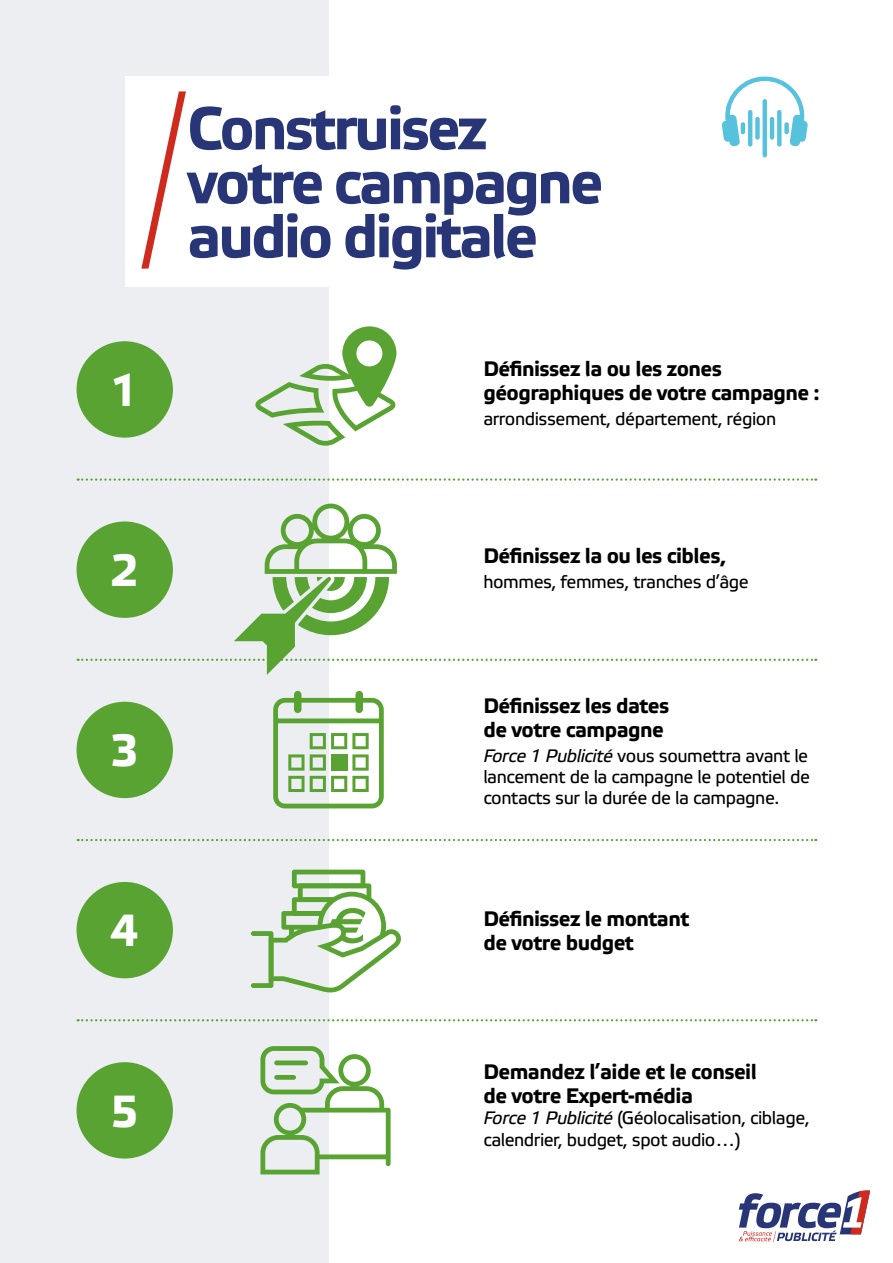
<style>
.page{position:relative;width:893px;height:1263px;background:#fff}
.page>*{position:absolute;margin:0;border:0;box-sizing:border-box;transform-origin:0 0}
.t1{font:700 60px/54px "Etelka Text Pro";letter-spacing:-.05em;color:#283576}
.t2{font:700 45px "Etelka Text Pro";color:#fff}
.t3{font:700 21px/24px "Etelka Text Pro";letter-spacing:-.025em;color:#000}
.t4{font:18px/21px "Etelka Text Pro";letter-spacing:-.025em;color:#000;text-align:justify}
.s1{font-style:italic}
</style>
<div class="page">
<div style="left:0;top:0;width:329px;height:1263px;background:#eaedf1"></div>
<div style="left:125px;top:77px;width:306px;height:210px;background:#fff"></div>
<svg style="left:738px;top:1190px;width:133px;height:53px"></svg>
<svg style="left:78px;top:478px;width:738px;height:3px"></svg>
<svg style="left:78px;top:839px;width:738px;height:2px"></svg>
<svg style="left:78px;top:1019px;width:738px;height:2px"></svg>
<div style="left:77px;top:341px;width:96px;height:97px;background:#58a332;border-radius:50%"></div>
<div style="left:77px;top:702px;width:96px;height:96px;background:#58a332;border-radius:50%"></div>
<div style="left:77px;top:882px;width:96px;height:96px;background:#58a332;border-radius:50%"></div>
<div style="left:77px;top:1062px;width:96px;height:96px;background:#58a332;border-radius:50%"></div>
<svg style="left:255px;top:326px;width:142px;height:120px"></svg>
<svg style="left:78px;top:504px;width:738px;height:171px"></svg>
<svg style="left:273px;top:691px;width:111px;height:117px"></svg>
<svg style="left:251px;top:870px;width:150px;height:122px"></svg>
<svg style="left:260px;top:1046px;width:131px;height:128px"></svg>
<div style="left:274px;top:1060px;width:34px;height:5px;background:#58a332;border-radius:2px"></div>
<div style="left:274px;top:1075px;width:22px;height:5px;background:#58a332;border-radius:2px"></div>
<svg style="left:722px;top:77px;width:86px;height:80px"></svg>
<svg style="left:141px;top:91px;width:45px;height:178px"></svg>
<h2 class="t2" style="left:111px;top:365px;width:30px">1</h2>
<h2 class="t2" style="left:111px;top:545px;width:30px">2</h2>
<h2 class="t2" style="left:111px;top:726px;width:30px">3</h2>
<h2 class="t2" style="left:111px;top:906px;width:30px">4</h2>
<h2 class="t2" style="left:111px;top:1086px;width:30px">5</h2>
<h1 class="t1" style="left:187px;top:105px;width:418px">Construisez votre campagne audio digitale</h1>
<p class="t3" style="left:483px;top:357px;width:338px">Définissez la ou les zones géographiques de votre campagne :</p>
<p class="t4" style="left:483px;top:409px;width:294px">arrondissement, département, région</p>
<p class="t3" style="left:483px;top:544px;width:244px">Définissez la ou les cibles,</p>
<p class="t4" style="left:483px;top:572px;width:267px">hommes, femmes, tranches d’âge</p>
<p class="t3" style="left:483px;top:694px;width:187px">Définissez les dates de votre campagne</p>
<p class="t4" style="left:483px;top:746px;width:328px"><span class="s1">Force 1 Publicité</span> vous soumettra avant le lancement de la campagne le potentiel de contacts sur la durée de la campagne.</p>
<p class="t3" style="left:483px;top:908px;width:208px">Définissez le montant de votre budget</p>
<p class="t3" style="left:483px;top:1061px;width:275px">Demandez l’aide et le conseil de votre Expert-média</p>
<p class="t4" style="left:483px;top:1109px;width:328px"><span class="s1">Force 1 Publicité</span> (Géolocalisation, ciblage, calendrier, budget, spot audio…)</p>
</div>
